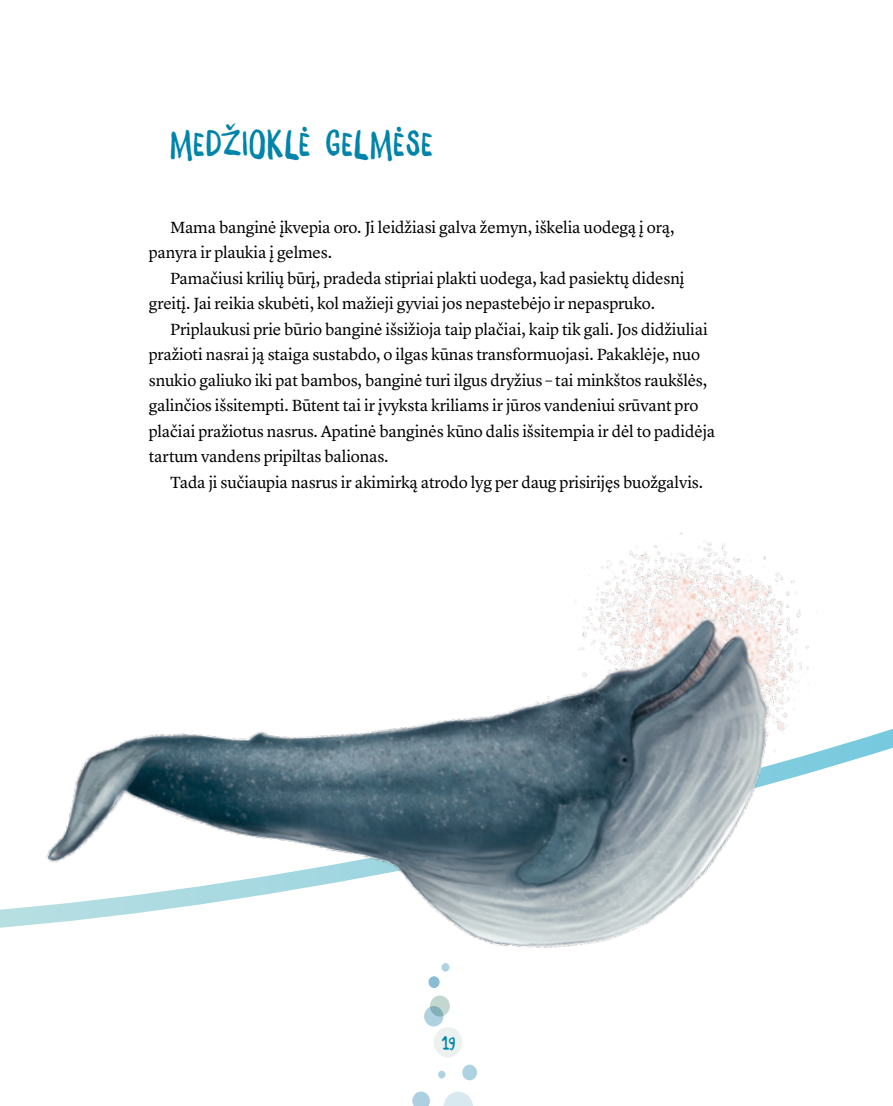
<style>
.page{position:relative;width:893px;height:1106px;background:#fff}
.page>*{position:absolute;margin:0;border:0;box-sizing:border-box;transform-origin:0 0}
.t1{font:35.1px "Daft Brush";letter-spacing:.04em;color:#0084a9}
.t2{font:16.8px/25.5px "Lyon Text";letter-spacing:-.01em;color:#000}
.t3{font:16.8px "Daft Brush";color:#0084a9}
</style>
<div class="page">
<img style="left:0;top:532px;width:872px;height:574px">
<h1 class="t1" style="left:170px;top:120px;width:264px">Medžioklė gelmėse</h1>
<p class="t2" style="left:149px;top:213px;width:527px;text-indent:21px">Mama banginė įkvepia oro. Ji leidžiasi galva žemyn, iškelia uodegą į orą, panyra ir plaukia į gelmes.</p>
<p class="t2" style="left:149px;top:264px;width:537px;text-indent:21px">Pamačiusi krilių būrį, pradeda stipriai plakti uodega, kad pasiektų didesnį greitį. Jai reikia skubėti, kol mažieji gyviai jos nepastebėjo ir nepaspruko.</p>
<p class="t2" style="left:149px;top:315px;width:568px;text-indent:21px">Priplaukusi prie būrio banginė išsižioja taip plačiai, kaip tik gali. Jos didžiuliai pražioti nasrai ją staiga sustabdo, o ilgas kūnas transformuojasi. Pakaklėje, nuo snukio galiuko iki pat bambos, banginė turi ilgus dryžius – tai minkštos raukšlės, galinčios išsitempti. Būtent tai ir įvyksta kriliams ir jūros vandeniui srūvant pro plačiai pražiotus nasrus. Apatinė banginės kūno dalis išsitempia ir dėl to padidėja tartum vandens pripiltas balionas.</p>
<p class="t2" style="left:170px;top:468px;width:534px">Tada ji sučiaupia nasrus ir akimirką atrodo lyg per daug prisirijęs buožgalvis.</p>
<p class="t3" style="left:442px;top:1031px;width:15px">19</p>
</div>
